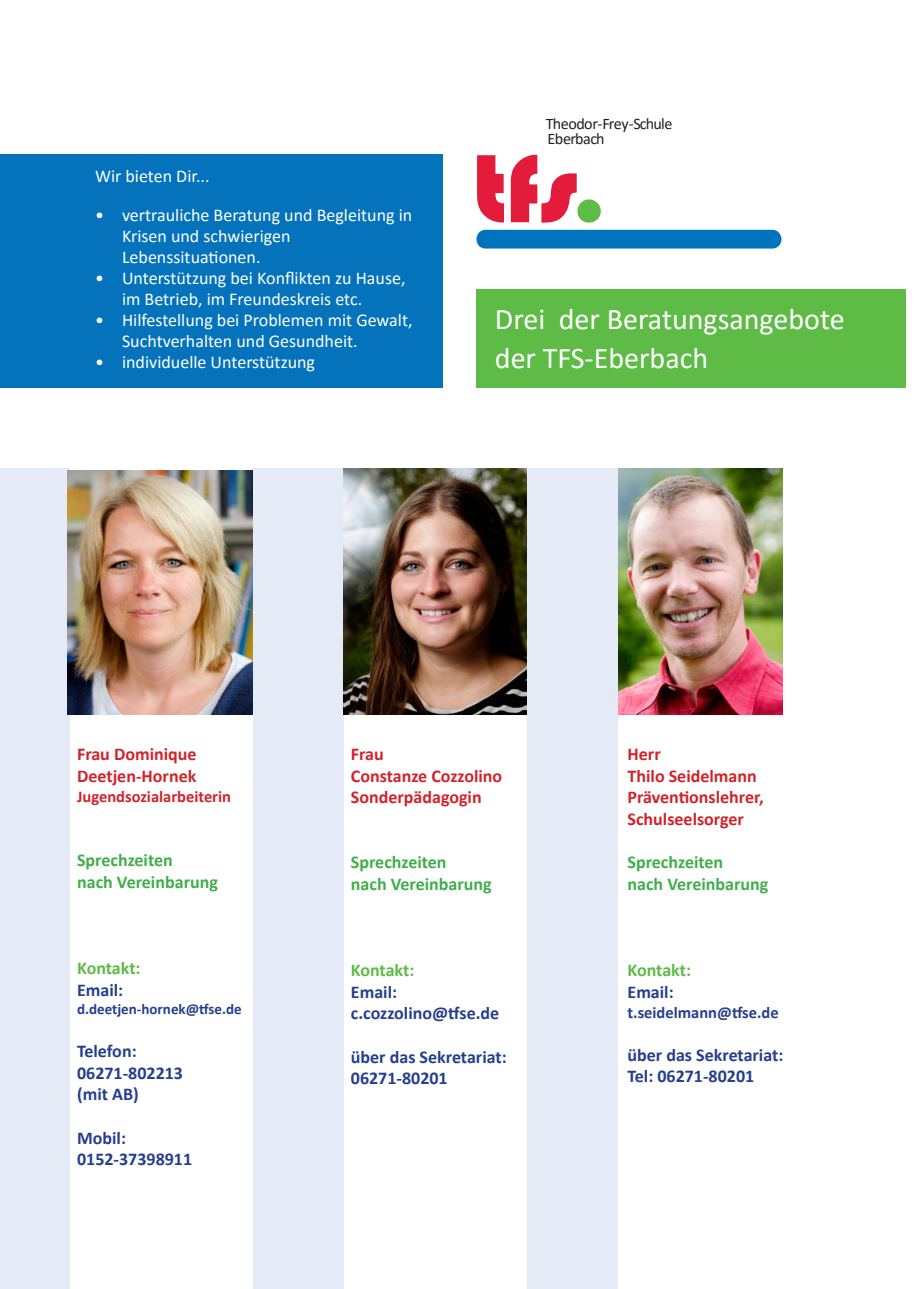
<style>
.page{position:relative;width:919px;height:1289px;background:#fff}
.page>*{position:absolute;margin:0;border:0;box-sizing:border-box;transform-origin:0 0}
.t1{font:30px "Calibri";color:#fff}
.t2{font:18px/21px "Calibri";color:#fff}
.t3{font:700 18px/21.6px "Calibri";color:#253f8e}
.t4{font:700 18px/21.6px "Calibri";color:#d1232a}
.t5{font:700 18px "Calibri";color:#40ae49}
.t6{font:700 18px "Calibri";letter-spacing:-.01em;color:#5dbb46}
.t7{font:700 16.5px "Calibri";color:#d1232a}
.t8{font:700 16.5px "Calibri";color:#253f8e}
.t9{font:16.05px "Calibri";letter-spacing:-.04em;color:#231f20}
.t10{font:700 15px "Calibri";color:#253f8e}
</style>
<div class="page">
<div style="left:253px;top:468px;width:91px;height:820px;background:#e4ebf6"></div>
<div style="left:0;top:468px;width:69px;height:820px;background:#e4ebf6"></div>
<div style="left:476px;top:289px;width:430px;height:99px;background:#5dbb46"></div>
<svg style="left:477px;top:155px;width:27px;height:67px"></svg>
<svg style="left:511px;top:155px;width:89px;height:68px"></svg>
<div style="left:476px;top:230px;width:305px;height:18px;background:#0073bc"></div>
<img style="left:344px;top:468px;width:182px;height:246px">
<img style="left:617px;top:468px;width:165px;height:246px">
<img style="left:67px;top:470px;width:186px;height:244px">
<div style="left:0;top:154px;width:442px;height:234px;background:#0573bb"></div>
<div style="left:526px;top:468px;width:91px;height:820px;background:#e4ebf6"></div>
<p class="t2" style="left:95px;top:164px;width:116px">Wir bieten Dir...</p>
<p class="t2" style="left:122px;top:203px;width:292px;text-indent:-27px">• vertrauliche Beratung und Begleitung in<br>Krisen und schwierigen<br>Lebenssituationen.</p>
<p class="t2" style="left:122px;top:266px;width:285px;text-indent:-27px">• Unterstützung bei Konflikten zu Hause, im Betrieb, im Freundeskreis etc.</p>
<p class="t2" style="left:122px;top:308px;width:292px;text-indent:-27px">• Hilfestellung bei Problemen mit Gewalt,<br>Suchtverhalten und Gesundheit.</p>
<p class="t2" style="left:95px;top:350px;width:221px">• individuelle Unterstützung</p>
<p class="t9" style="left:546px;top:113px;width:128px">Theodor-Frey-Schule</p>
<p class="t9" style="left:547px;top:128px;width:59px">Eberbach</p>
<p class="t1" style="left:495px;top:298px;width:351px">Drei der Beratungsangebote</p>
<p class="t1" style="left:495px;top:337px;width:215px">der TFS-Eberbach</p>
<p class="t4" style="left:77px;top:742px;width:121px">Frau Dominique</p>
<p class="t4" style="left:77px;top:764px;width:121px">Deetjen-Hornek</p>
<p class="t7" style="left:77px;top:784px;width:155px">Jugendsozialarbeiterin</p>
<p class="t5" style="left:77px;top:847px;width:97px">Sprechzeiten</p>
<p class="t5" style="left:77px;top:869px;width:142px">nach Vereinbarung</p>
<p class="t4" style="left:351px;top:742px;width:34px">Frau</p>
<p class="t4" style="left:351px;top:764px;width:153px">Constanze Cozzolino</p>
<p class="t4" style="left:351px;top:786px;width:132px">Sonderpädagogin</p>
<p class="t5" style="left:351px;top:849px;width:97px">Sprechzeiten</p>
<p class="t5" style="left:351px;top:871px;width:142px">nach Vereinbarung</p>
<p class="t4" style="left:627px;top:742px;width:35px">Herr</p>
<p class="t4" style="left:627px;top:764px;width:131px">Thilo Seidelmann</p>
<p class="t4" style="left:627px;top:786px;width:138px">Präventionslehrer,<br>Schulseelsorger</p>
<p class="t5" style="left:627px;top:849px;width:97px">Sprechzeiten</p>
<p class="t5" style="left:627px;top:871px;width:142px">nach Vereinbarung</p>
<p class="t6" style="left:77px;top:955px;width:65px">Kontakt:</p>
<p class="t3" style="left:77px;top:978px;width:48px">Email:</p>
<p class="t10" style="left:77px;top:998px;width:166px">d.deetjen-hornek@tfse.de</p>
<p class="t3" style="left:77px;top:1039px;width:61px">Telefon:</p>
<p class="t3" style="left:77px;top:1061px;width:107px">06271-802213 (mit AB)</p>
<p class="t3" style="left:77px;top:1126px;width:50px">Mobil:</p>
<p class="t3" style="left:77px;top:1147px;width:117px">0152-37398911</p>
<p class="t6" style="left:351px;top:957px;width:65px">Kontakt:</p>
<p class="t3" style="left:351px;top:980px;width:48px">Email:</p>
<p class="t3" style="left:351px;top:1002px;width:150px">c.cozzolino@tfse.de</p>
<p class="t3" style="left:351px;top:1045px;width:157px">über das Sekretariat:</p>
<p class="t3" style="left:351px;top:1066px;width:98px">06271-80201</p>
<p class="t6" style="left:627px;top:957px;width:65px">Kontakt:</p>
<p class="t3" style="left:627px;top:980px;width:48px">Email:</p>
<p class="t8" style="left:627px;top:1000px;width:153px">t.seidelmann@tfse.de</p>
<p class="t3" style="left:627px;top:1043px;width:157px">über das Sekretariat:</p>
<p class="t3" style="left:627px;top:1065px;width:128px">Tel: 06271-80201</p>
</div>
